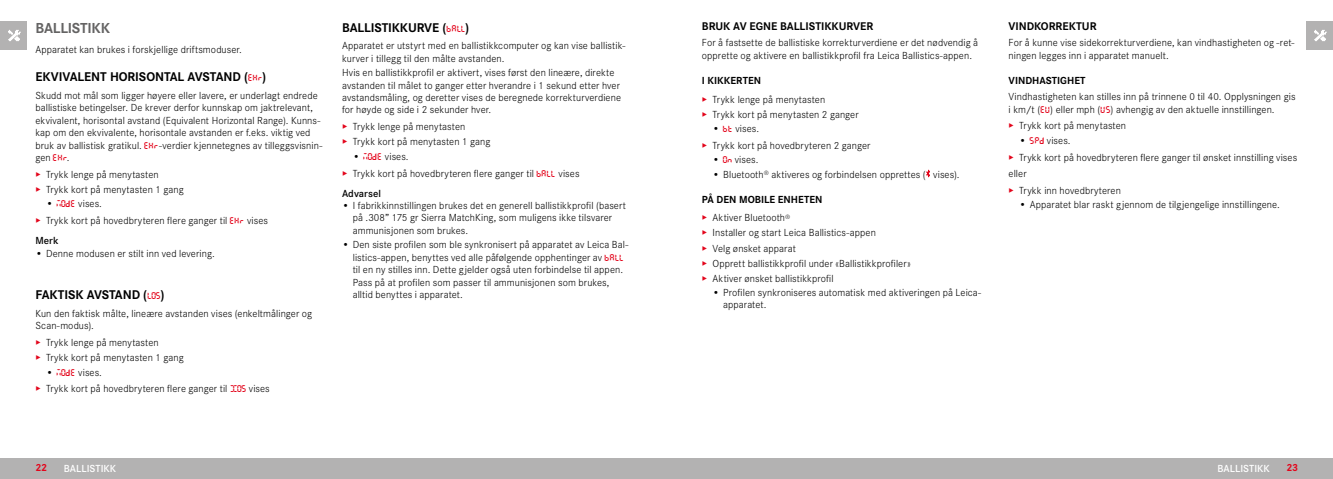
<style>
.page{position:relative;width:1333px;height:479px;background:#fff}
.page>*{position:absolute;margin:0;border:0;box-sizing:border-box;transform-origin:0 0}
.Heading____Chapter{font:700 15px "Corporate S";letter-spacing:-.015em;color:#646363}
.Heading____Heading_01{font:700 13.12px "Corporate S";letter-spacing:-.01em;color:#000}
.Heading____Heading_02{font:700 11.5px "Corporate S";letter-spacing:-.005em;color:#000}
.Text____Body_Text{font:300 10.62px/12.4px "Corporate S";letter-spacing:.005em;color:#000}
.Heading____Heading_03_blind{font:700 10.62px "Corporate S";color:#000}
.t1{font:600 10.62px "Corporate S";letter-spacing:.005em;color:#fff}
.Heading____Note_Heading{font:600 10.62px "Corporate S";letter-spacing:.005em;color:#000}
.Text____oder{font:300 10.62px "Corporate S";letter-spacing:.005em;color:#000}
.t2{font:700 10.62px "Corporate S";color:#e3051b}
.s1{font-family:"Digital Dismay";font-weight:400;font-size:10px;color:#e3051b}
.s2{color:#e3051b}
</style>
<div class="page">
<div style="left:0;top:21px;width:27px;height:29px;background:#b3b2b2"></div>
<img style="left:8px;top:30px;width:13px;height:11px">
<div style="left:1306px;top:21px;width:26px;height:29px;background:#b3b2b2"></div>
<img style="left:1314px;top:30px;width:12px;height:11px">
<div style="left:666px;top:457px;width:666px;height:21px;background:#b3b2b2"></div>
<div style="left:0;top:457px;width:666px;height:21px;background:#b3b2b2"></div>
<svg style="left:926px;top:169px;width:4px;height:8px"></svg>
<p class="Heading____Chapter" style="left:35px;top:16px;width:76px">BALLISTIKK</p>
<p class="Text____Body_Text" style="left:35px;top:42px;width:208px">Apparatet kan brukes i forskjellige driftsmoduser.</p>
<p class="Heading____Heading_01" style="left:35px;top:66px;width:232px">EKVIVALENT HORISONTAL AVSTAND (<span class="s1">ehr</span>)</p>
<p class="Text____Body_Text" style="left:35px;top:88px;width:288px">Skudd mot mål som ligger høyere eller lavere, er underlagt endrede ballistiske betingelser. De krever derfor kunnskap om jaktrelevant, ekvivalent, horisontal avstand (Equivalent Horizontal Range). Kunns&shy;kap om den ekvivalente, horisontale avstanden er f.eks. viktig ved bruk av ballistisk gratikul. <span class="s1">ehr</span>-verdier kjennetegnes av tilleggsvisnin&shy;gen <span class="s1">ehr</span>.</p>
<p class="Text____Body_Text" style="left:35px;top:167px;width:125px"><span class="s2">▸</span> Trykk lenge på menytasten</p>
<p class="Text____Body_Text" style="left:35px;top:182px;width:150px"><span class="s2">▸</span> Trykk kort på menytasten 1 gang</p>
<p class="Text____Body_Text" style="left:46px;top:197px;width:57px">• <span class="s1">mOde</span> vises.</p>
<p class="Text____Body_Text" style="left:35px;top:214px;width:234px"><span class="s2">▸</span> Trykk kort på hovedbryteren flere ganger til <span class="s1">ehr</span> vises</p>
<p class="Heading____Note_Heading" style="left:35px;top:232px;width:25px">Merk</p>
<p class="Text____Body_Text" style="left:35px;top:246px;width:181px">• Denne modusen er stilt inn ved levering.</p>
<p class="Heading____Heading_01" style="left:35px;top:284px;width:131px">FAKTISK AVSTAND (<span class="s1">lOs</span>)</p>
<p class="Text____Body_Text" style="left:35px;top:306px;width:278px">Kun den faktisk målte, lineære avstanden vises (enkeltmålinger og<br>Scan-modus).</p>
<p class="Text____Body_Text" style="left:35px;top:335px;width:125px"><span class="s2">▸</span> Trykk lenge på menytasten</p>
<p class="Text____Body_Text" style="left:35px;top:350px;width:150px"><span class="s2">▸</span> Trykk kort på menytasten 1 gang</p>
<p class="Text____Body_Text" style="left:46px;top:365px;width:57px">• <span class="s1">mOde</span> vises.</p>
<p class="Text____Body_Text" style="left:35px;top:382px;width:236px"><span class="s2">▸</span> Trykk kort på hovedbryteren flere ganger til <span class="s1">IOs</span> vises</p>
<p class="Heading____Heading_01" style="left:342px;top:17px;width:129px">BALLISTIKKURVE (<span class="s1">ball</span>)</p>
<p class="Text____Body_Text" style="left:342px;top:39px;width:285px">Apparatet er utstyrt med en ballistikkcomputer og kan vise ballistik&shy;kurver i tillegg til den målte avstanden.</p>
<p class="Text____Body_Text" style="left:342px;top:66px;width:280px">Hvis en ballistikkprofil er aktivert, vises først den lineære, direkte avstanden til målet to ganger etter hverandre i 1 sekund etter hver avstandsmåling, og deretter vises de beregnede korrekturverdiene for høyde og side i 2 sekunder hver.</p>
<p class="Text____Body_Text" style="left:342px;top:120px;width:125px"><span class="s2">▸</span> Trykk lenge på menytasten</p>
<p class="Text____Body_Text" style="left:342px;top:135px;width:150px"><span class="s2">▸</span> Trykk kort på menytasten 1 gang</p>
<p class="Text____Body_Text" style="left:353px;top:149px;width:57px">• <span class="s1">mOde</span> vises.</p>
<p class="Text____Body_Text" style="left:342px;top:166px;width:239px"><span class="s2">▸</span> Trykk kort på hovedbryteren flere ganger til <span class="s1">ball</span> vises</p>
<p class="Heading____Note_Heading" style="left:342px;top:185px;width:41px">Advarsel</p>
<p class="Text____Body_Text" style="left:353px;top:198px;width:275px;text-indent:-11px">• I fabrikkinnstillingen brukes det en generell ballistikkprofil (basert på .308″ 175 gr Sierra MatchKing, som muligens ikke tilsvarer ammunisjonen som brukes.</p>
<p class="Text____Body_Text" style="left:353px;top:237px;width:277px;text-indent:-11px">• Den siste profilen som ble synkronisert på apparatet av Leica Bal&shy;listics-appen, benyttes ved alle påfølgende opphentinger av <span class="s1">ball </span>til en ny stilles inn. Dette gjelder også uten forbindelse til appen.<br>Pass på at profilen som passer til ammunisjonen som brukes, alltid benyttes i apparatet.</p>
<p class="Heading____Heading_02" style="left:702px;top:18px;width:173px">BRUK AV EGNE BALLISTIKKURVER</p>
<p class="Text____Body_Text" style="left:702px;top:36px;width:278px">For å fastsette de ballistiske korrekturverdiene er det nødvendig å opprette og aktivere en ballistikkprofil fra Leica Ballistics-appen.</p>
<p class="Heading____Heading_03_blind" style="left:702px;top:72px;width:61px">I KIKKERTEN</p>
<p class="Text____Body_Text" style="left:702px;top:92px;width:125px"><span class="s2">▸</span> Trykk lenge på menytasten</p>
<p class="Text____Body_Text" style="left:702px;top:107px;width:158px"><span class="s2">▸</span> Trykk kort på menytasten 2 ganger</p>
<p class="Text____Body_Text" style="left:712px;top:122px;width:48px">• <span class="s1">bt</span> vises.</p>
<p class="Text____Body_Text" style="left:702px;top:138px;width:170px"><span class="s2">▸</span> Trykk kort på hovedbryteren 2 ganger</p>
<p class="Text____Body_Text" style="left:712px;top:153px;width:47px">• <span class="s1">On</span> vises.</p>
<p class="Text____Body_Text" style="left:712px;top:167px;width:248px">• Bluetooth<sup>®</sup> aktiveres og forbindelsen opprettes ( vises).</p>
<p class="Heading____Heading_03_blind" style="left:702px;top:191px;width:122px">PÅ DEN MOBILE ENHETEN</p>
<p class="Text____Body_Text" style="left:702px;top:211px;width:90px"><span class="s2">▸</span> Aktiver Bluetooth<sup>®</sup></p>
<p class="Text____Body_Text" style="left:702px;top:226px;width:175px"><span class="s2">▸</span> Installer og start Leica Ballistics-appen</p>
<p class="Text____Body_Text" style="left:702px;top:241px;width:95px"><span class="s2">▸</span> Velg ønsket apparat</p>
<p class="Text____Body_Text" style="left:702px;top:256px;width:210px"><span class="s2">▸</span> Opprett ballistikkprofil under «Ballistikkprofiler»</p>
<p class="Text____Body_Text" style="left:702px;top:271px;width:133px"><span class="s2">▸</span> Aktiver ønsket ballistikkprofil</p>
<p class="Text____Body_Text" style="left:723px;top:285px;width:259px;text-indent:-11px">• Profilen synkroniseres automatisk med aktiveringen på Leica&shy;apparatet.</p>
<p class="Heading____Heading_02" style="left:1008px;top:18px;width:89px">VINDKORREKTUR</p>
<p class="Text____Body_Text" style="left:1008px;top:36px;width:287px">For å kunne vise sidekorrekturverdiene, kan vindhastigheten og -ret&shy;ningen legges inn i apparatet manuelt.</p>
<p class="Heading____Heading_03_blind" style="left:1008px;top:72px;width:78px">VINDHASTIGHET</p>
<p class="Text____Body_Text" style="left:1008px;top:90px;width:288px">Vindhastigheten kan stilles inn på trinnene 0 til 40. Opplysningen gis i km/t (<span class="s1">eu</span>) eller mph (<span class="s1">us</span>) avhengig av den aktuelle innstillingen.</p>
<p class="Text____Body_Text" style="left:1008px;top:119px;width:119px"><span class="s2">▸</span> Trykk kort på menytasten</p>
<p class="Text____Body_Text" style="left:1019px;top:133px;width:53px">• <span class="s1">spd</span> vises.</p>
<p class="Text____Body_Text" style="left:1008px;top:150px;width:290px"><span class="s2">▸</span> Trykk kort på hovedbryteren flere ganger til ønsket innstilling vises</p>
<p class="Text____oder" style="left:1008px;top:165px;width:20px">eller</p>
<p class="Text____Body_Text" style="left:1008px;top:183px;width:114px"><span class="s2">▸</span> Trykk inn hovedbryteren</p>
<p class="Text____Body_Text" style="left:1019px;top:197px;width:262px">• Apparatet blar raskt gjennom de tilgjengelige innstillingene.</p>
<p class="t2" style="left:35px;top:459px;width:13px">22</p>
<p class="t1" style="left:64px;top:459px;width:54px">BALLISTIKK</p>
<p class="t1" style="left:1217px;top:459px;width:54px">BALLISTIKK</p>
<p class="t2" style="left:1286px;top:459px;width:13px">23</p>
</div>
